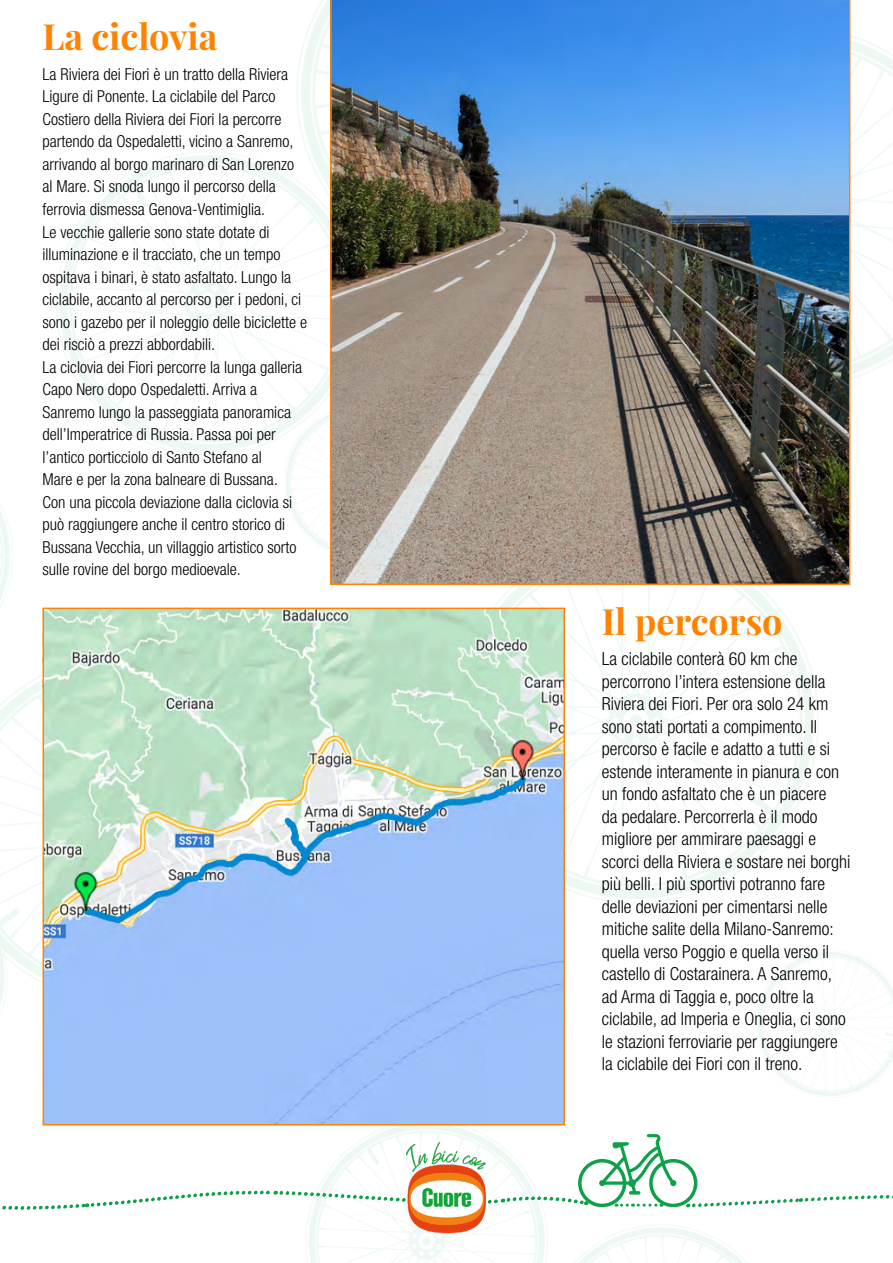
<style>
.page{position:relative;width:893px;height:1263px;background:#fff}
.page>*{position:absolute;margin:0;border:0;box-sizing:border-box;transform-origin:0 0}
.t1{font:36px "Playfair Display";color:#ff8300}
.t2{font:300 condensed 18px/22.5px "Helvetica Neue LT Std";color:#000}
.t3{font:300 condensed 16.5px/22.5px "Helvetica Neue LT Std";color:#000}
</style>
<div class="page">
<img style="left:330px;top:0;width:520px;height:585px">
<img style="left:46px;top:611px;width:516px;height:511px">
<div style="left:43px;top:608px;width:522px;height:517px;border:2px solid #ff8300"></div>
<img style="left:397px;top:1210px;width:99px;height:23px">
<svg style="left:2px;top:1134px;width:891px;height:76px"></svg>
<h1 class="t1" style="left:43px;top:8px;width:176px">La ciclovia</h1>
<p class="t3" style="left:43px;top:63px;width:266px">La Riviera dei Fiori è un tratto della Riviera Ligure di Ponente. La ciclabile del Parco Costiero della Riviera dei Fiori la percorre partendo da Ospedaletti, vicino a Sanremo, arrivando al borgo marinaro di San Lorenzo al Mare. Si snoda lungo il percorso della ferrovia dismessa Genova-Ventimiglia.<br>Le vecchie gallerie sono state dotate di illuminazione e il tracciato, che un tempo ospitava i binari, è stato asfaltato. Lungo la ciclabile, accanto al percorso per i pedoni, ci sono i gazebo per il noleggio delle biciclette e dei risciò a prezzi abbordabili.<br>La ciclovia dei Fiori percorre la lunga galleria Capo Nero dopo Ospedaletti. Arriva a Sanremo lungo la passeggiata panoramica dell’Imperatrice di Russia. Passa poi per l’antico porticciolo di Santo Stefano al<br>Mare e per la zona balneare di Bussana.<br>Con una piccola deviazione dalla ciclovia si può raggiungere anche il centro storico di Bussana Vecchia, un villaggio artistico sorto sulle rovine del borgo medioevale.</p>
<h1 class="t1" style="left:602px;top:594px;width:182px">Il percorso</h1>
<p class="t2" style="left:602px;top:648px;width:250px">La ciclabile conterà 60 km che percorrono l’intera estensione della Riviera dei Fiori. Per ora solo 24 km sono stati portati a compimento. Il percorso è facile e adatto a tutti e si estende interamente in pianura e con un fondo asfaltato che è un piacere<br>da pedalare. Percorrerla è il modo migliore per ammirare paesaggi e scorci della Riviera e sostare nei borghi più belli. I più sportivi potranno fare delle deviazioni per cimentarsi nelle mitiche salite della Milano-Sanremo: quella verso Poggio e quella verso il castello di Costarainera. A Sanremo, ad Arma di Taggia e, poco oltre la ciclabile, ad Imperia e Oneglia, ci sono le stazioni ferroviarie per raggiungere la ciclabile dei Fiori con il treno.</p>
</div>
